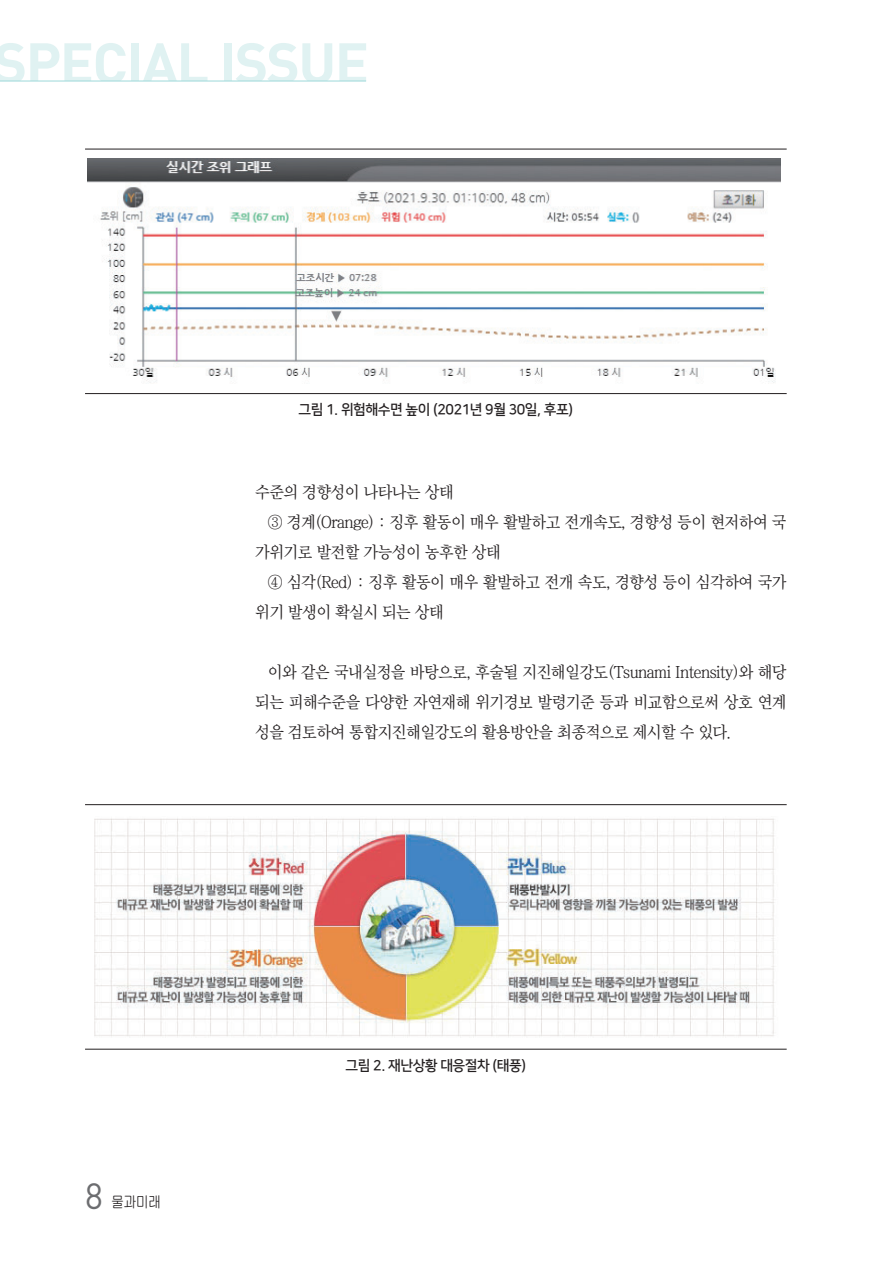
<style>
.page{position:relative;width:893px;height:1263px;background:#fff}
.page>*{position:absolute;margin:0;border:0;box-sizing:border-box;transform-origin:0 0}
.t1{font:700 57px "DIN Pro";letter-spacing:-.03em;color:#e0f2f2}
.t2{font:36px "DIN Pro";color:#6c6d70;scale:.95 1}
.t3{font:16.5px/30px "Chosun Sm";letter-spacing:-.03em;color:#231f20}
._4_표그림제목{font:14.25px "Nanum Square B";letter-spacing:-.03em;color:#231f20}
.t4{font:14.25px "Chosun Gu";color:#231f20;scale:.95 1}
</style>
<div class="page">
<hr style="left:0;top:81px;width:366px;height:1px;background:#9dd8d9">
<hr style="left:85px;top:149px;width:702px;height:1px;background:#231f20">
<hr style="left:85px;top:393px;width:702px;height:1px;background:#231f20">
<img style="left:87px;top:159px;width:694px;height:224px">
<hr style="left:85px;top:804px;width:702px;height:1px;background:#231f20">
<hr style="left:85px;top:1049px;width:702px;height:1px;background:#231f20">
<img style="left:94px;top:818px;width:681px;height:219px">
<h1 class="t1" style="left:-6px;top:25px;width:377px">SPECIAL ISSUE</h1>
<p class="_4_표그림제목" style="left:298px;top:402px;width:276px">그림 1. 위험해수면 높이 (2021년 9월 30일, 후포)</p>
<p class="t3" style="left:255px;top:477px;width:200px">수준의 경향성이 나타나는 상태</p>
<p class="t3" style="left:255px;top:507px;width:533px;text-indent:13px">③ 경계(Orange) : 징후 활동이 매우 활발하고 전개속도, 경향성 등이 현저하여 국 가위기로 발전할 가능성이 농후한 상태</p>
<p class="t3" style="left:255px;top:567px;width:533px;text-indent:13px">④ 심각(Red) : 징후 활동이 매우 활발하고 전개 속도, 경향성 등이 심각하여 국가 위기 발생이 확실시 되는 상태</p>
<p class="t3" style="left:255px;top:657px;width:533px;text-align:justify;text-indent:13px">이와 같은 국내실정을 바탕으로, 후술될 지진해일강도(Tsunami Intensity)와 해당 되는 피해수준을 다양한 자연재해 위기경보 발령기준 등과 비교함으로써 상호 연계 성을 검토하여 통합지진해일강도의 활용방안을 최종적으로 제시할 수 있다.</p>
<h2 class="t2" style="left:85px;top:1171px;width:20px">8</h2>
<p class="t4" style="left:111px;top:1195px;width:53px">물과미래</p>
<p class="_4_표그림제목" style="left:346px;top:1057px;width:182px">그림 2. 재난상황 대응절차 (태풍)</p>
</div>
